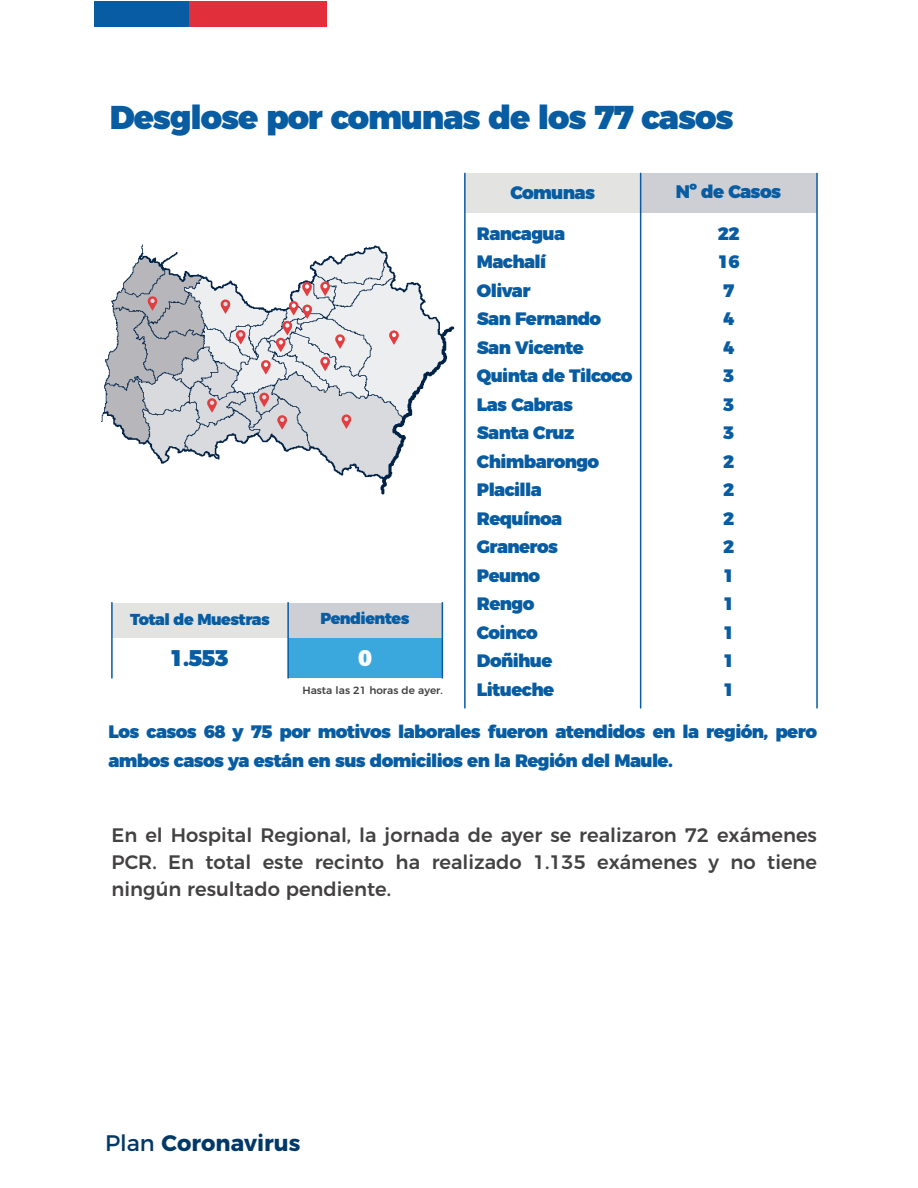
<style>
.page{position:relative;width:918px;height:1188px;background:#fff}
.page>*{position:absolute;margin:0;border:0;box-sizing:border-box;transform-origin:0 0}
.t1{font:900 33px "Montserrat";letter-spacing:-.035em;color:#075ca2}
.t2{font:900 22.65px "Montserrat";color:#075ca2}
.t3{font:900 22.65px "Montserrat";color:#fff}
.t4{font:700 22.5px "Montserrat";color:#003867}
.t5{font:500 19.5px/27px "Montserrat";color:#434141;text-align:justify}
.t6{font:900 18.15px "Montserrat";letter-spacing:-.035em;color:#075ca2}
.t7{font:900 18px/28.5px "Montserrat";letter-spacing:-.035em;color:#075ca2}
.t8{font:900 15.9px "Montserrat";letter-spacing:-.035em;color:#075ca2}
.t9{font:500 10.5px "Montserrat";color:#434141}
.s1{font-weight:400}
</style>
<div class="page">
<div style="left:189px;top:2px;width:138px;height:25px;background:#e12f3b"></div>
<div style="left:94px;top:2px;width:95px;height:25px;background:#075ca2"></div>
<div style="left:464px;top:173px;width:353px;height:40px;background:#e3e4e1"></div>
<div style="left:641px;top:173px;width:176px;height:40px;background:#cecfd4"></div>
<hr style="left:464px;top:173px;width:2px;height:535px;background:#075ca2">
<hr style="left:816px;top:173px;width:2px;height:535px;background:#075ca2">
<hr style="left:640px;top:173px;width:1px;height:535px;background:#075ca2">
<svg style="left:101px;top:244px;width:353px;height:250px"></svg>
<div style="left:288px;top:605px;width:154px;height:73px;background:#3aa8dd"></div>
<div style="left:112px;top:603px;width:330px;height:34px;background:#e3e4e1"></div>
<div style="left:288px;top:603px;width:154px;height:34px;background:#cecfd4"></div>
<hr style="left:111px;top:603px;width:2px;height:75px;background:#075ca2">
<hr style="left:442px;top:603px;width:1px;height:75px;background:#075ca2">
<hr style="left:287px;top:603px;width:2px;height:75px;background:#075ca2">
<h1 class="t1" style="left:110px;top:89px;width:625px">Desglose por comunas de los 77 casos</h1>
<p class="t6" style="left:676px;top:176px;width:107px">Nº de Casos</p>
<p class="t6" style="left:510px;top:177px;width:86px">Comunas</p>
<p class="t7" style="left:477px;top:218px;width:157px">Rancagua<br>Machalí<br>Olivar<br>San Fernando<br>San Vicente<br>Quinta de Tilcoco<br>Las Cabras<br>Santa Cruz<br>Chimbarongo<br>Placilla<br>Requínoa<br>Graneros<br>Peumo<br>Rengo<br>Coinco<br>Doñihue<br>Litueche</p>
<p class="t7" style="left:718px;top:218px;width:23px">22<br>16<br>7<br>4<br>4<br>3<br>3<br>3<br>2<br>2<br>2<br>2<br>1<br>1<br>1<br>1<br>1</p>
<p class="t8" style="left:320px;top:605px;width:91px">Pendientes</p>
<p class="t8" style="left:130px;top:606px;width:141px">Total de Muestras</p>
<p class="t2" style="left:170px;top:639px;width:60px">1.553</p>
<p class="t3" style="left:358px;top:639px;width:15px">0</p>
<p class="t9" style="left:302px;top:682px;width:142px">Hasta las 21 horas de ayer.</p>
<p class="t7" style="left:109px;top:716px;width:710px">Los casos 68 y 75 por motivos laborales fueron atendidos en la región, pero ambos casos ya están en sus domicilios en la Región del Maule.</p>
<p class="t5" style="left:112px;top:820px;width:707px">En el Hospital Regional, la jornada de ayer se realizaron 72 exámenes PCR. En total este recinto ha realizado 1.135 exámenes y no tiene ningún resultado pendiente.</p>
<p class="t4" style="left:105px;top:1124px;width:197px"><span class="s1">Plan</span> Coronavirus</p>
</div>
